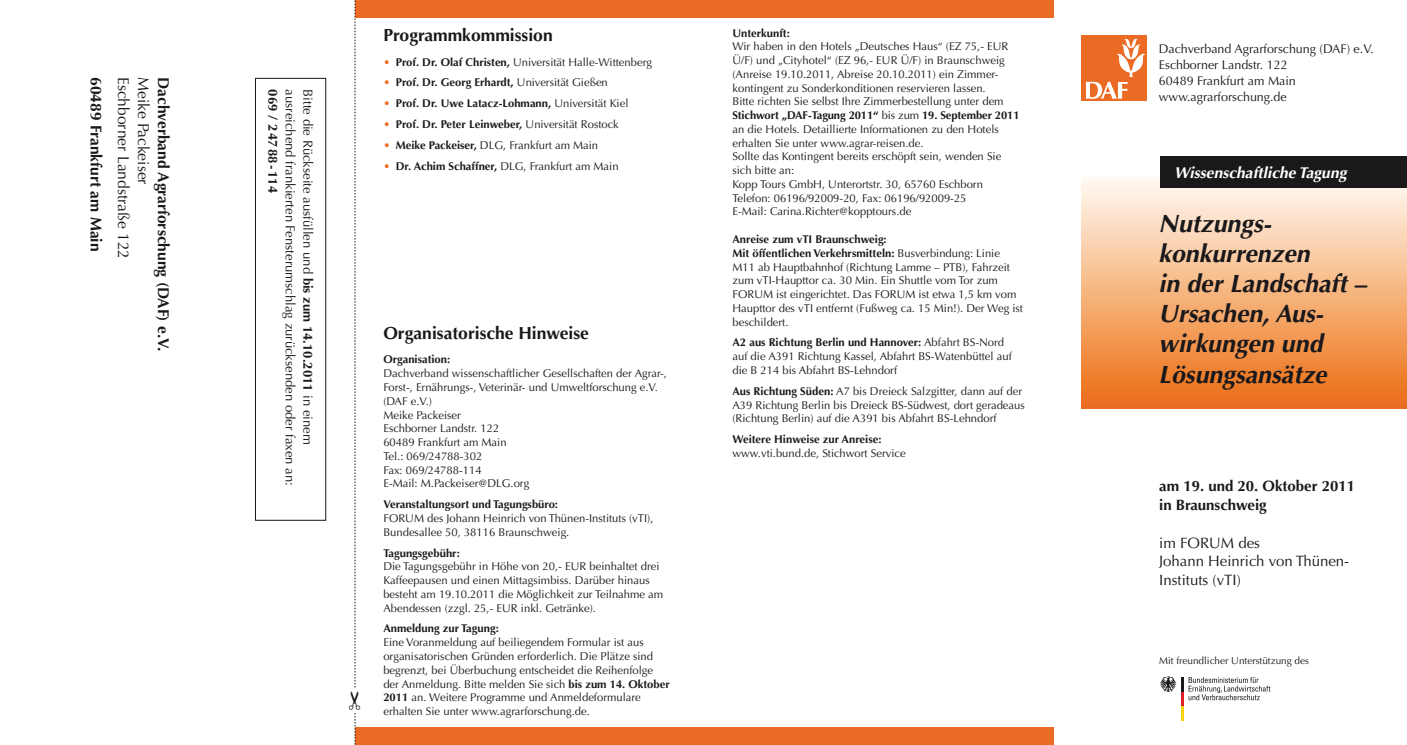
<style>
.page{position:relative;width:1407px;height:745px;background:#fff}
.page>*{position:absolute;margin:0;border:0;box-sizing:border-box;transform-origin:0 0}
.t1{font:italic 700 25px/30px "Optima";color:#1a181b}
.t2{font:700 17.5px "Optima";color:#1a181b}
.t3{font:700 15.62px "Optima";color:#1a181b}
.t4{font:15.62px "Optima";color:#1a181b}
.t5{font:italic 700 15.62px "Optima";color:#fff}
.t6{font:15px/18.8px "Optima";color:#1a181b}
.t7{font:700 15px/18.8px "Optima";color:#1a181b}
.t8{font:13.12px "Optima";color:#1a181b}
.t9{font:700 13.12px "Optima";color:#1a181b}
.t10{font:12.5px/16.2px "Optima";color:#1a181b}
.t11{font:11.25px/13.8px "Optima";color:#1a181b}
.t12{font:700 11.25px "Optima";color:#1a181b}
.t13{font:10px "Optima";color:#1a181b}
.s1{font-weight:700}
.s2{color:#eb6b24}
.s3{font-weight:400;color:#eb6b24}
.s4{font-weight:400}
</style>
<div class="page">
<div style="left:255px;top:78px;width:71px;height:442px;border:1px solid #1a181b"></div>
<div style="left:355px;top:0;width:698px;height:18px;background:#eb6b24"></div>
<div style="left:355px;top:726px;width:698px;height:18px;background:#eb6b24"></div>
<div style="left:1081px;top:177px;width:326px;height:231px;background:linear-gradient(to bottom,#fffcf1,#eb6d11)"></div>
<div style="left:1160px;top:156px;width:247px;height:32px;background:#1a181b"></div>
<svg style="left:1160px;top:676px;width:110px;height:43px"></svg>
<div style="left:1081px;top:35px;width:66px;height:66px;background:#eb6b24"></div>
<svg style="left:1085px;top:39px;width:60px;height:60px"></svg>
<svg style="left:354px;top:0;width:6px;height:744px"></svg>
<h3 class="t3" style="left:105px;top:77px;width:176px;rotate:90deg">60489 Frankfurt am Main</h3>
<h3 class="t4" style="left:132px;top:77px;width:183px;rotate:90deg">Eschborner Landstraße 122</h3>
<h3 class="t4" style="left:152px;top:77px;width:109px;rotate:90deg">Meike Packeiser</h3>
<h3 class="t3" style="left:172px;top:77px;width:275px;rotate:90deg">Dachverband Agrarforschung (DAF) e.V.</h3>
<p class="t9" style="left:280px;top:89px;width:105px;rotate:90deg">069 / 24788-114</p>
<p class="t8" style="left:298px;top:89px;width:398px;rotate:90deg">ausreichend frankierten Fensterumschlag zurücksenden oder faxen an:</p>
<p class="t8" style="left:315px;top:89px;width:357px;rotate:90deg">Bitte die Rückseite ausfüllen und <span class="s1">bis zum 14.10.2011</span> in einem</p>
<h2 class="t2" style="left:383px;top:25px;width:171px">Programmkommission</h2>
<p class="t11" style="left:383px;top:55px;width:270px"><span class="s2">•</span> <span class="s1">Prof. Dr. Olaf Christen,</span> Universität Halle-Wittenberg</p>
<p class="t12" style="left:383px;top:76px;width:226px"><span class="s3">•</span> Prof. Dr. Georg Erhardt, <span class="s4">Universität Gießen</span></p>
<p class="t12" style="left:383px;top:97px;width:247px"><span class="s3">•</span> Prof. Dr. Uwe Latacz-Lohmann, <span class="s4">Universität Kiel</span></p>
<p class="t12" style="left:383px;top:118px;width:237px"><span class="s3">•</span> Prof. Dr. Peter Leinweber, <span class="s4">Universität Rostock</span></p>
<p class="t11" style="left:383px;top:138px;width:216px"><span class="s2">•</span> <span class="s1">Meike Packeiser,</span> DLG, Frankfurt am Main</p>
<p class="t11" style="left:383px;top:159px;width:237px"><span class="s2">•</span> <span class="s1">Dr. Achim Schaffner,</span> DLG, Frankfurt am Main</p>
<h2 class="t2" style="left:383px;top:323px;width:207px">Organisatorische Hinweise</h2>
<p class="t12" style="left:383px;top:353px;width:68px">Organisation:</p>
<p class="t11" style="left:383px;top:366px;width:285px">Dachverband wissenschaftlicher Gesellschaften der Agrar-,<br>Forst-, Ernährungs-, Veterinär- und Umweltforschung e.V. (DAF e.V.)<br>Meike Packeiser<br>Eschborner Landstr. 122<br>60489 Frankfurt am Main<br>Tel.: 069/24788-302<br>Fax: 069/24788-114<br>E-Mail: M.Packeiser@DLG.org</p>
<p class="t12" style="left:383px;top:497px;width:176px">Veranstaltungsort und Tagungsbüro:</p>
<p class="t11" style="left:383px;top:511px;width:272px">FORUM des Johann Heinrich von Thünen-Instituts (vTI),<br>Bundesallee 50, 38116 Braunschweig.</p>
<p class="t12" style="left:383px;top:546px;width:78px">Tagungsgebühr:</p>
<p class="t11" style="left:383px;top:559px;width:281px">Die Tagungsgebühr in Höhe von 20,- EUR beinhaltet drei Kaffeepausen und einen Mittagsimbiss. Darüber hinaus besteht am 19.10.2011 die Möglichkeit zur Teilnahme am Abendessen (zzgl. 25,- EUR inkl. Getränke).</p>
<p class="t12" style="left:383px;top:621px;width:117px">Anmeldung zur Tagung:</p>
<p class="t11" style="left:383px;top:635px;width:288px">Eine Voranmeldung auf beiliegendem Formular ist aus organisatorischen Gründen erforderlich. Die Plätze sind begrenzt, bei Überbuchung entscheidet die Reihenfolge der Anmeldung. Bitte melden Sie sich <span class="s1">bis zum 14. Oktober 2011</span> an. Weitere Programme und Anmeldeformulare erhalten Sie unter www.agrarforschung.de.</p>
<p class="t12" style="left:732px;top:26px;width:59px">Unterkunft:</p>
<p class="t11" style="left:732px;top:40px;width:289px">Wir haben in den Hotels „Deutsches Haus“ (EZ 75,- EUR Ü/F) und „Cityhotel“ (EZ 96,- EUR Ü/F) in Braunschweig (Anreise 19.10.2011, Abreise 20.10.2011) ein Zimmer&shy;kontingent zu Sonderkonditionen reservieren lassen.<br>Bitte richten Sie selbst Ihre Zimmerbestellung unter dem <span class="s1">Stichwort „DAF-Tagung 2011“</span> bis zum <span class="s1">19. September 2011 </span>an die Hotels. Detaillierte Informationen zu den Hotels erhalten Sie unter www.agrar-reisen.de.<br>Sollte das Kontingent bereits erschöpft sein, wenden Sie sich bitte an:<br>Kopp Tours GmbH, Unterortstr. 30, 65760 Eschborn Telefon: 06196/92009-20, Fax: 06196/92009-25<br>E-Mail: Carina.Richter@kopptours.de</p>
<p class="t11" style="left:732px;top:232px;width:292px"><span class="s1">Anreise zum vTI Braunschweig:<br>Mit öffentlichen Verkehrsmitteln:</span> Busverbindung: Linie M11 ab Hauptbahnhof (Richtung Lamme – PTB), Fahrzeit zum vTI-Haupttor ca. 30 Min. Ein Shuttle vom Tor zum FORUM ist eingerichtet. Das FORUM ist etwa 1,5 km vom Haupttor des vTI entfernt (Fußweg ca. 15 Min!). Der Weg ist beschildert.</p>
<p class="t11" style="left:732px;top:336px;width:281px"><span class="s1">A2 aus Richtung Berlin und Hannover:</span> Abfahrt BS-Nord auf die A391 Richtung Kassel, Abfahrt BS-Watenbüttel auf die B 214 bis Abfahrt BS-Lehndorf</p>
<p class="t11" style="left:732px;top:384px;width:294px"><span class="s1">Aus Richtung Süden:</span> A7 bis Dreieck Salzgitter, dann auf der<br>A39 Richtung Berlin bis Dreieck BS-Südwest, dort geradeaus (Richtung Berlin) auf die A391 bis Abfahrt BS-Lehndorf</p>
<p class="t12" style="left:732px;top:432px;width:150px">Weitere Hinweise zur Anreise:</p>
<p class="t11" style="left:732px;top:446px;width:175px">www.vti.bund.de, Stichwort Service</p>
<p class="t10" style="left:1159px;top:40px;width:216px">Dachverband Agrarforschung (DAF) e.V.<br>Eschborner Landstr. 122<br>60489 Frankfurt am Main www.agrarforschung.de</p>
<h3 class="t5" style="left:1174px;top:163px;width:174px">Wissenschaftliche Tagung</h3>
<h1 class="t1" style="left:1158px;top:209px;width:209px">Nutzungs&shy;konkurrenzen<br>in der Landschaft –<br>Ursachen, Aus&shy;wirkungen und<br>Lösungsansätze</h1>
<h3 class="t7" style="left:1159px;top:476px;width:197px">am 19. und 20. Oktober 2011 in Braunschweig</h3>
<h3 class="t6" style="left:1159px;top:533px;width:192px">im FORUM des<br>Johann Heinrich von Thünen-<br>Instituts (vTI)</h3>
<p class="t13" style="left:1159px;top:654px;width:151px">Mit freundlicher Unterstützung des</p>
</div>
